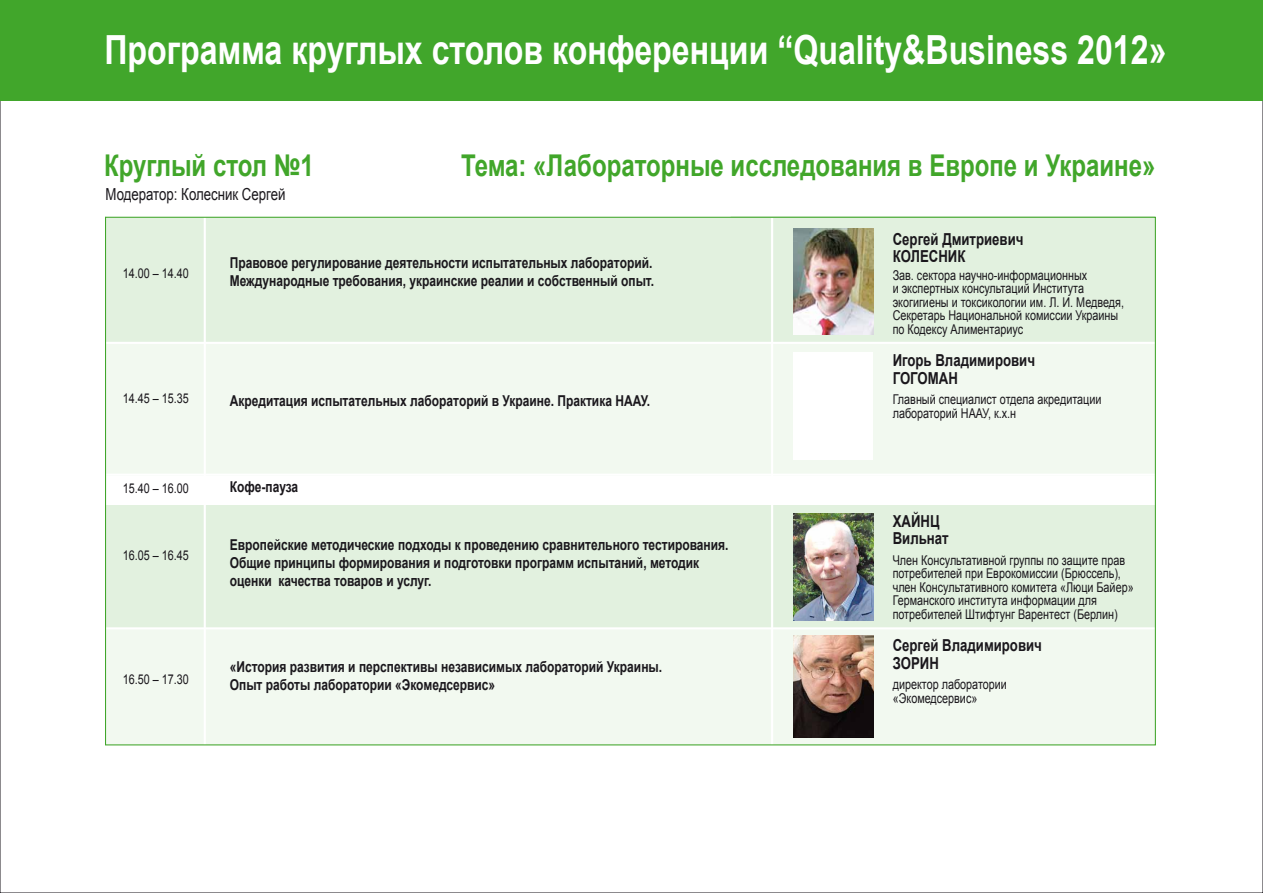
<style>
.page{position:relative;width:1263px;height:893px;background:#fff}
.page>*{position:absolute;margin:0;border:0;box-sizing:border-box;transform-origin:0 0}
.t1{font:700 40.2px "Arial";color:#fff;scale:.8 1}
.t2{font:700 30px "Arial";color:#41a62a;scale:.8 1}
.t3{font:700 16.5px/17.2px "Arial";color:#1a171c;scale:.8 1}
.t4{font:16.5px "Arial";color:#1a171c;scale:.8 1}
.t5{font:700 15px/18px "Arial";color:#1a171c;scale:.8 1}
.t6{font:13.5px/13.5px "Arial";color:#1a171c;scale:.8 1}
</style>
<div class="page">
<div style="left:106px;top:505px;width:1049px;height:123px;background:#e2f1df"></div>
<div style="left:106px;top:216px;width:1049px;height:127px;background:#e2f1df"></div>
<div style="left:106px;top:343px;width:1049px;height:132px;background:#f2f9f0"></div>
<div style="left:106px;top:628px;width:1049px;height:117px;background:#f2f9f0"></div>
<img style="left:793px;top:513px;width:80px;height:107px">
<hr style="left:106px;top:342px;width:1049px;height:2px;background:#fff">
<hr style="left:106px;top:215px;width:625px;height:2px;background:#fff">
<hr style="left:106px;top:627px;width:1049px;height:2px;background:#fff">
<div style="left:793px;top:353px;width:80px;height:107px;background:#fff"></div>
<img style="left:793px;top:229px;width:80px;height:106px">
<img style="left:793px;top:636px;width:80px;height:102px">
<hr style="left:106px;top:474px;width:1049px;height:2px;background:#fff">
<hr style="left:204px;top:216px;width:2px;height:529px;background:#fff">
<hr style="left:771px;top:218px;width:2px;height:527px;background:#fff">
<div style="left:0;top:0;width:1263px;height:100px;background:#41a62b"></div>
<h1 class="t1" style="left:104px;top:23px;width:1329px">Программа круглых столов конференции “Quality&amp;Business 2012»</h1>
<h2 class="t2" style="left:104px;top:145px;width:264px">Круглый стол №1</h2>
<p class="t4" style="left:106px;top:183px;width:227px">Модератор: Колесник Сергей</p>
<h2 class="t2" style="left:461px;top:145px;width:869px">Тема: «Лабораторные исследования в Европе и Украине»</h2>
<p class="t6" style="left:123px;top:266px;width:84px">14.00 – 14.40</p>
<p class="t5" style="left:230px;top:255px;width:532px">Правовое регулирование деятельности испытательных лабораторий.<br>Международные требования, украинские реалии и собственный опыт.</p>
<p class="t6" style="left:123px;top:391px;width:84px">14.45 – 15.35</p>
<p class="t6" style="left:123px;top:482px;width:84px">15.40 – 16.00</p>
<p class="t6" style="left:123px;top:548px;width:84px">16.05 – 16.45</p>
<p class="t6" style="left:123px;top:672px;width:84px">16.50 – 17.30</p>
<p class="t5" style="left:230px;top:392px;width:527px">Акредитация испытательных лабораторий в Украине. Практика НААУ.</p>
<p class="t5" style="left:230px;top:479px;width:87px">Кофе-пауза</p>
<p class="t5" style="left:230px;top:536px;width:625px">Европейские методические подходы к проведению сравнительного тестирования.<br>Общие принципы формирования и подготовки программ испытаний, методик оценки качества товаров и услуг.</p>
<p class="t5" style="left:230px;top:658px;width:542px">«История развития и перспективы независимых лабораторий Украины.<br>Опыт работы лаборатории «Экомедсервис»</p>
<p class="t3" style="left:893px;top:231px;width:165px">Сергей Дмитриевич<br>КОЛЕСНИК</p>
<p class="t6" style="left:893px;top:268px;width:291px">Зав. сектора научно-информационных<br>и экспертных консультаций Института экогигиены и токсикологии им. Л. И. Медведя, Секретарь Национальной комиссии Украины по Кодексу Алиментариус</p>
<p class="t3" style="left:893px;top:352px;width:179px">Игорь Владимирович<br>ГОГОМАН</p>
<p class="t6" style="left:893px;top:393px;width:262px">Главный специалист отдела акредитации лабораторий НААУ, к.х.н</p>
<p class="t3" style="left:893px;top:513px;width:71px">ХАЙНЦ<br>Вильнат</p>
<p class="t6" style="left:893px;top:553px;width:303px">Член Консультативной группы по защите прав потребителей при Еврокомиссии (Брюссель), член Консультативного комитета «Люци Байер» Германского института информации для потребителей Штифтунг Варентест (Берлин)</p>
<p class="t3" style="left:893px;top:637px;width:188px">Сергей Владимирович<br>ЗОРИН</p>
<p class="t6" style="left:893px;top:678px;width:144px">директор лаборатории «Экомедсервис»</p>
</div>
